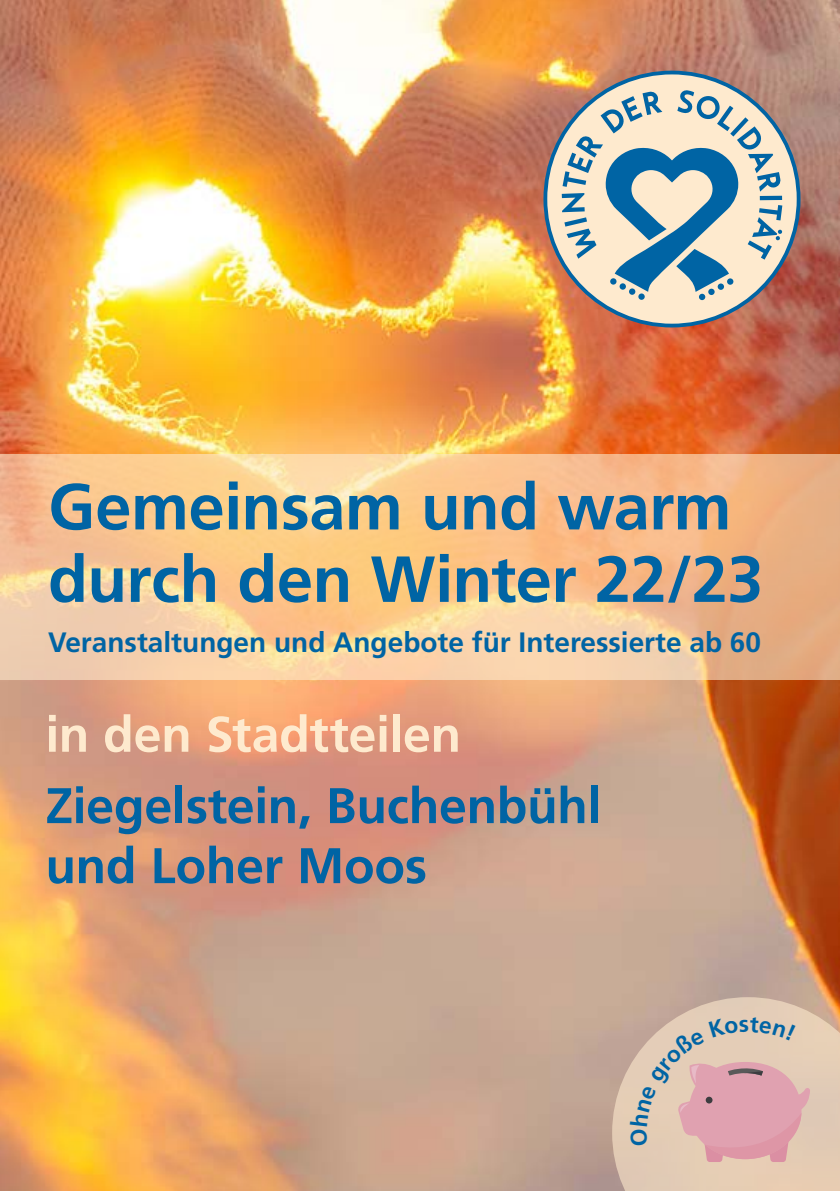
<style>
.page{position:relative;width:840px;height:1191px;background:#fff}
.page>*{position:absolute;margin:0;border:0;box-sizing:border-box;transform-origin:0 0}
.t1{font:700 65px/72.4px "Frutiger LT Pro";letter-spacing:-.01em;color:#0064a4}
.t2{font:700 50px/60px "Frutiger LT Pro";letter-spacing:-.005em;color:#0064a4}
.t3{font:700 50px "Frutiger LT Pro";letter-spacing:-.005em;color:#feeace}
.t4{font:700 28px "Frutiger LT Pro";color:#0064a4}
</style>
<div class="page">
<img style="left:0;top:0;width:839px;height:1191px">
<svg style="left:543px;top:71px;width:257px;height:256px;background:#b1b1ab"></svg>
<svg style="left:0;top:454px;width:839px;height:225px;background:#f6c592"></svg>
<svg style="left:611px;top:997px;width:228px;height:194px;background:#dbc1ab"></svg>
<svg style="left:629px;top:1016px;width:180px;height:146px;background:#dfb9b1"></svg>
<h1 class="t1" style="left:48px;top:471px;width:716px">Gemeinsam und warm durch den Winter 22/23</h1>
<p class="t4" style="left:48px;top:626px;width:714px">Veranstaltungen und Angebote für Interessierte ab 60</p>
<h2 class="t3" style="left:45px;top:704px;width:417px">in den Stadtteilen</h2>
<h2 class="t2" style="left:45px;top:775px;width:557px">Ziegelstein, Buchenbühl und Loher Moos</h2>
</div>
